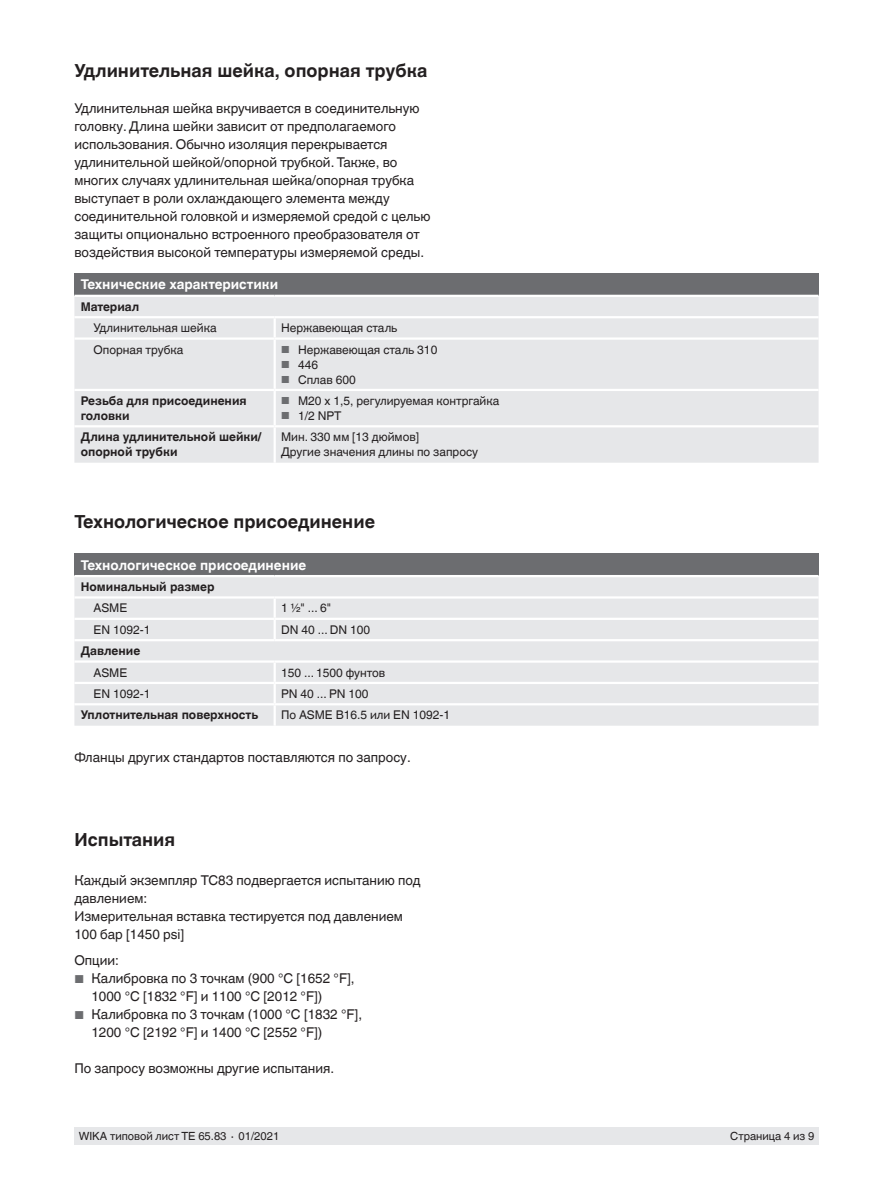
<style>
.page{position:relative;width:893px;height:1188px;background:#fff}
.page>*{position:absolute;margin:0;border:0;box-sizing:border-box;transform-origin:0 0}
.t1{font:700 18px "Helvetica World";color:#231f20}
.t2{font:13.5px/18px "Helvetica World";color:#231f20}
.t3{font:700 13.5px "Helvetica World";color:#fff}
.t4{font:12px/15px "Helvetica World";color:#231f20}
.t5{font:700 12px/15px "Helvetica World";color:#231f20}
.t6{font:11.25px "Helvetica World";color:#231f20}
.s1{font-size:10.2px;color:#6c6d70}
.s2{font-size:11.55px;color:#6c6d70}
</style>
<div class="page">
<div style="left:74px;top:1128px;width:745px;height:17px;background:#e6e7e9"></div>
<div style="left:74px;top:554px;width:745px;height:22px;background:#6c6d70"></div>
<div style="left:74px;top:577px;width:745px;height:149px;background:#e6e7e9"></div>
<svg style="left:274px;top:599px;width:2px;height:40px"></svg>
<svg style="left:274px;top:663px;width:2px;height:40px"></svg>
<hr style="left:74px;top:703px;width:201px;height:2px;background:#fff">
<hr style="left:275px;top:703px;width:544px;height:2px;background:#fff">
<hr style="left:274px;top:705px;width:2px;height:21px;background:#fff">
<hr style="left:74px;top:575px;width:201px;height:2px;background:#fff">
<hr style="left:275px;top:575px;width:544px;height:2px;background:#fff">
<hr style="left:74px;top:596px;width:201px;height:3px;background:#fff">
<hr style="left:275px;top:596px;width:544px;height:3px;background:#fff">
<hr style="left:74px;top:639px;width:201px;height:2px;background:#fff">
<hr style="left:275px;top:639px;width:544px;height:2px;background:#fff">
<hr style="left:74px;top:660px;width:201px;height:3px;background:#fff">
<hr style="left:275px;top:660px;width:544px;height:3px;background:#fff">
<hr style="left:74px;top:618px;width:201px;height:2px;background:#fff">
<hr style="left:275px;top:618px;width:544px;height:2px;background:#fff">
<hr style="left:74px;top:682px;width:201px;height:2px;background:#fff">
<hr style="left:275px;top:682px;width:544px;height:2px;background:#fff">
<div style="left:74px;top:273px;width:745px;height:23px;background:#6c6d70"></div>
<div style="left:74px;top:297px;width:745px;height:166px;background:#e6e7e9"></div>
<svg style="left:274px;top:318px;width:2px;height:19px"></svg>
<hr style="left:274px;top:340px;width:2px;height:49px;background:#fff">
<hr style="left:74px;top:389px;width:201px;height:2px;background:#fff">
<hr style="left:275px;top:389px;width:544px;height:2px;background:#fff">
<hr style="left:274px;top:391px;width:2px;height:34px;background:#fff">
<hr style="left:74px;top:425px;width:201px;height:2px;background:#fff">
<hr style="left:275px;top:425px;width:544px;height:2px;background:#fff">
<hr style="left:274px;top:427px;width:2px;height:36px;background:#fff">
<hr style="left:74px;top:337px;width:201px;height:3px;background:#fff">
<hr style="left:275px;top:337px;width:544px;height:3px;background:#fff">
<hr style="left:74px;top:295px;width:201px;height:2px;background:#fff">
<hr style="left:275px;top:295px;width:544px;height:2px;background:#fff">
<hr style="left:74px;top:316px;width:201px;height:2px;background:#fff">
<hr style="left:275px;top:316px;width:544px;height:2px;background:#fff">
<h1 class="t1" style="left:74px;top:60px;width:354px">Удлинительная шейка, опорная трубка</h1>
<p class="t2" style="left:74px;top:99px;width:358px">Удлинительная шейка вкручивается в соединительную головку. Длина шейки зависит от предполагаемого использования. Обычно изоляция перекрывается удлинительной шейкой/опорной трубкой. Также, во многих случаях удлинительная шейка/опорная трубка выступает в роли охлаждающего элемента между соединительной головкой и измеряемой средой с целью защиты опционально встроенного преобразователя от воздействия высокой температуры измеряемой среды.</p>
<p class="t3" style="left:81px;top:277px;width:199px">Технические характеристики</p>
<p class="t5" style="left:81px;top:299px;width:60px">Материал</p>
<p class="t4" style="left:94px;top:321px;width:125px">Удлинительная шейка</p>
<p class="t4" style="left:281px;top:321px;width:118px">Нержавеющая сталь</p>
<p class="t4" style="left:94px;top:342px;width:91px">Опорная трубка</p>
<p class="t4" style="left:281px;top:342px;width:158px"><span class="s1">■</span> Нержавеющая сталь 310</p>
<p class="t4" style="left:281px;top:357px;width:39px"><span class="s1">■</span> 446</p>
<p class="t4" style="left:281px;top:372px;width:76px"><span class="s1">■</span> Сплав 600</p>
<p class="t5" style="left:81px;top:393px;width:167px">Резьба для присоединения головки</p>
<p class="t4" style="left:281px;top:393px;width:220px"><span class="s1">■</span> M20 x 1,5, регулируемая контргайка</p>
<p class="t4" style="left:281px;top:408px;width:62px"><span class="s1">■</span> 1/2 NPT</p>
<p class="t5" style="left:81px;top:430px;width:182px">Длина удлинительной шейки/ опорной трубки</p>
<p class="t4" style="left:281px;top:430px;width:199px">Мин. 330 мм [13 дюймов]<br>Другие значения длины по запросу</p>
<h1 class="t1" style="left:74px;top:512px;width:302px">Технологическое присоединение</h1>
<p class="t3" style="left:81px;top:557px;width:227px">Технологическое присоединение</p>
<p class="t5" style="left:81px;top:579px;width:135px">Номинальный размер</p>
<p class="t4" style="left:94px;top:601px;width:35px">ASME</p>
<p class="t4" style="left:281px;top:601px;width:51px">1 ½" ... 6"</p>
<p class="t4" style="left:94px;top:622px;width:58px">EN 1092-1</p>
<p class="t4" style="left:281px;top:622px;width:91px">DN 40 ... DN 100</p>
<p class="t5" style="left:81px;top:644px;width:61px">Давление</p>
<p class="t4" style="left:94px;top:665px;width:35px">ASME</p>
<p class="t4" style="left:281px;top:665px;width:106px">150 ... 1500 фунтов</p>
<p class="t4" style="left:94px;top:686px;width:58px">EN 1092-1</p>
<p class="t4" style="left:281px;top:686px;width:89px">PN 40 ... PN 100</p>
<p class="t5" style="left:81px;top:708px;width:179px">Уплотнительная поверхность</p>
<p class="t4" style="left:281px;top:708px;width:171px">По ASME B16.5 или EN 1092-1</p>
<p class="t2" style="left:74px;top:748px;width:338px">Фланцы других стандартов поставляются по запросу.</p>
<h1 class="t1" style="left:74px;top:829px;width:102px">Испытания</h1>
<p class="t2" style="left:74px;top:871px;width:348px">Каждый экземпляр ТС83 подвергается испытанию под давлением:<br>Измерительная вставка тестируется под давлением<br>100 бар [1450 psi]</p>
<p class="t2" style="left:74px;top:952px;width:46px">Опции:</p>
<p class="t2" style="left:91px;top:970px;width:265px;text-indent:-17px"><span class="s2">■</span> Калибровка по 3 точкам (900 °C [1652 °F],<br>1000 °C [1832 °F] и 1100 °C [2012 °F])</p>
<p class="t2" style="left:91px;top:1006px;width:272px;text-indent:-17px"><span class="s2">■</span> Калибровка по 3 точкам (1000 °C [1832 °F],<br>1200 °C [2192 °F] и 1400 °C [2552 °F])</p>
<p class="t2" style="left:74px;top:1060px;width:261px">По запросу возможны другие испытания.</p>
<p class="t6" style="left:79px;top:1130px;width:202px">WIKA типовой лист TE 65.83 ∙ 01/2021</p>
<p class="t6" style="left:730px;top:1130px;width:86px">Страница 4 из 9</p>
</div>
